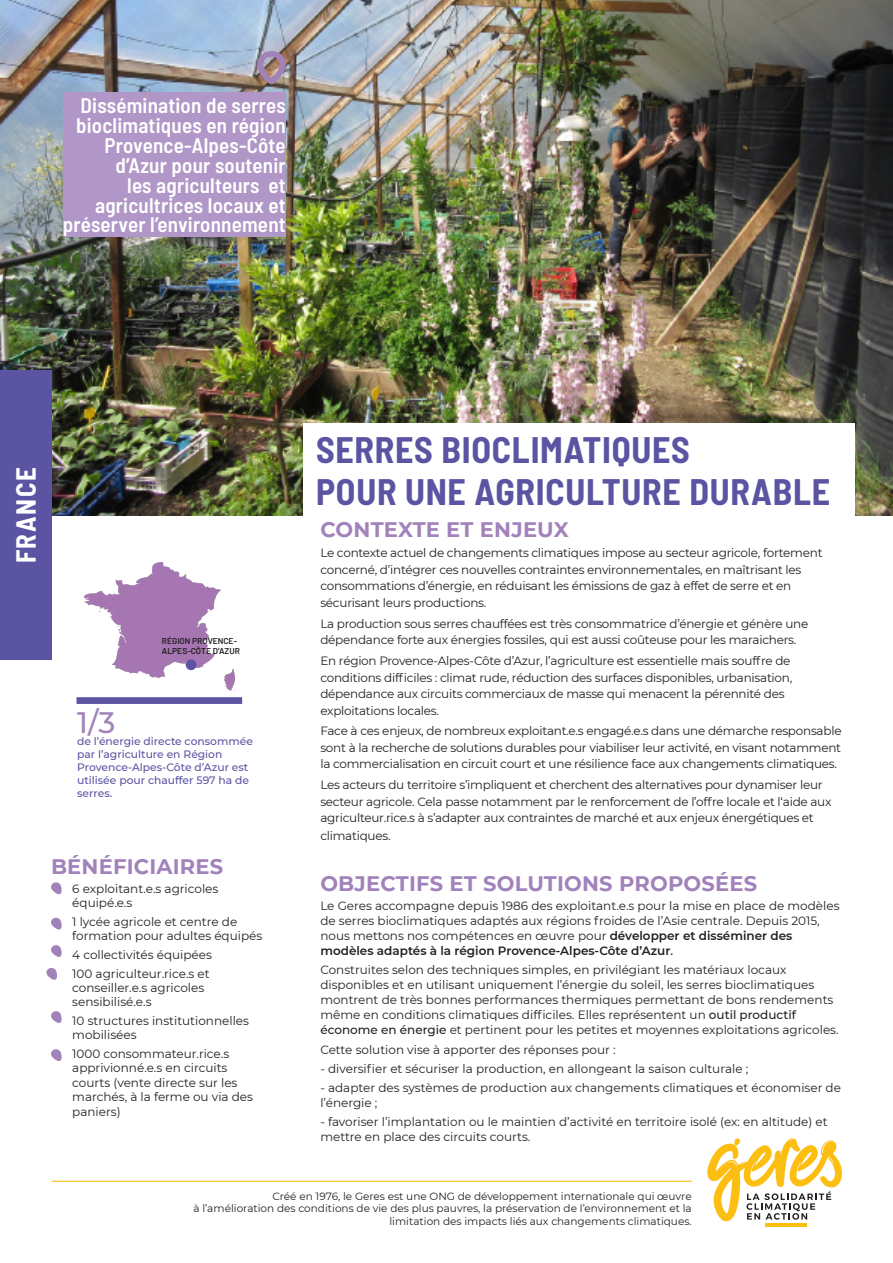
<style>
.page{position:relative;width:893px;height:1263px;background:#fff}
.page>*{position:absolute;margin:0;border:0;box-sizing:border-box;transform-origin:0 0}
.grand_titre{font:700 semi-condensed 36px/42px "Barlow";letter-spacing:.02em;color:#5b54a3}
.t1{font:500 29.55px "Montserrat";color:#a182bb}
.grand_titre-2{font:700 semi-condensed 27px "Barlow";letter-spacing:.06em;color:#fff}
.t2{font:600 semi-condensed 21px/19.8px "Barlow";letter-spacing:.01em;color:#fff;text-align:right}
.t3{font:700 21px "Montserrat";letter-spacing:.01em;color:#a182bb}
.t4{font:12px/16.5px "Montserrat";letter-spacing:-.01em;color:#231f20}
.surtitre{font:500 10.8px/12.9px "Montserrat";color:#5b54a3}
.t5{font:10.5px/12.6px "Montserrat";color:#231f20;text-align:right}
.t6{font:600 8.55px/10.2px "Barlow";color:#231f20}
.s1{font-weight:600}
.s2{font-weight:500}
</style>
<div class="page">
<img style="left:0;top:0;width:893px;height:515px">
<div style="left:303px;top:423px;width:552px;height:113px;background:#fff"></div>
<div style="left:63px;top:92px;width:223px;height:144px;background:#b097c7"></div>
<div style="left:77px;top:697px;width:165px;height:7px;background:#5b54a3"></div>
<svg style="left:257px;top:51px;width:29px;height:33px"></svg>
<hr style="left:52px;top:1181px;width:640px;height:1px;background:#fdbe12">
<hr style="left:765px;top:1223px;width:42px;height:3px;background:#fdbe12">
<svg style="left:707px;top:1138px;width:135px;height:84px"></svg>
<svg style="left:51px;top:945px;width:11px;height:12px"></svg>
<svg style="left:51px;top:1011px;width:11px;height:12px"></svg>
<svg style="left:51px;top:1049px;width:11px;height:12px"></svg>
<svg style="left:51px;top:917px;width:11px;height:13px"></svg>
<svg style="left:51px;top:882px;width:11px;height:13px"></svg>
<svg style="left:46px;top:968px;width:11px;height:12px"></svg>
<img style="left:84px;top:562px;width:150px;height:128px">
<div style="left:186px;top:659px;width:10px;height:11px;background:#5b54a3;border-radius:50%"></div>
<div style="left:0;top:371px;width:52px;height:289px;background:#5b54a3"></div>
<p class="t2" style="left:63px;top:95px;width:224px">Dissémination de serres bioclimatiques en région<br>Provence-Alpes-Côte d’Azur pour soutenir<br>les agriculteurs et agricultrices locaux et préserver l’environnement</p>
<p class="grand_titre-2" style="left:7px;top:563px;width:98px;rotate:-90deg">FRANCE</p>
<p class="t6" style="left:162px;top:635px;width:80px">RÉGION PROVENCE-<br>ALPES-CÔTE D’AZUR</p>
<p class="t1" style="left:77px;top:701px;width:40px">1/3</p>
<p class="surtitre" style="left:77px;top:735px;width:177px">de l’énergie directe consommée par l’agriculture en Région<br>Provence-Alpes-Côte d’Azur est utilisée pour chauffer 597 ha de serres.</p>
<p class="t3" style="left:51px;top:851px;width:174px">BÉNÉFICIAIRES</p>
<p class="t4" style="left:72px;top:881px;width:148px;line-height:14.4px">6 exploitant.e.s agricoles équipé.e.s</p>
<p class="t4" style="left:72px;top:914px;width:192px;line-height:14.4px">1 lycée agricole et centre de formation pour adultes équipés</p>
<p class="t4" style="left:72px;top:946px;width:141px">4 collectivités équipées</p>
<p class="t4" style="left:72px;top:965px;width:139px;line-height:14.4px">100 agriculteur.rice.s et conseiller.e.s agricoles sensibilisé.e.s</p>
<p class="t4" style="left:72px;top:1013px;width:178px;line-height:14.4px">10 structures institutionnelles mobilisées</p>
<p class="t4" style="left:72px;top:1046px;width:182px;line-height:14.4px">1000 consommateur.rice.s apprivionné.e.s en circuits courts (vente directe sur les marchés, à la ferme ou via des paniers)</p>
<p class="grand_titre" style="left:316px;top:427px;width:515px">SERRES BIOCLIMATIQUES<br>POUR UNE AGRICULTURE DURABLE</p>
<p class="t3" style="left:320px;top:514px;width:250px">CONTEXTE ET ENJEUX</p>
<p class="t4" style="left:320px;top:544px;width:504px">Le contexte actuel de changements climatiques impose au secteur agricole, fortement concerné, d’intégrer ces nouvelles contraintes environnementales, en maîtrisant les consommations d’énergie, en réduisant les émissions de gaz à effet de serre et en sécurisant leurs productions.</p>
<p class="t4" style="left:320px;top:615px;width:489px">La production sous serres chauffées est très consommatrice d’énergie et génère une dépendance forte aux énergies fossiles, qui est aussi coûteuse pour les maraichers.</p>
<p class="t4" style="left:320px;top:652px;width:473px">En région Provence-Alpes-Côte d’Azur, l’agriculture est essentielle mais souffre de conditions difficiles : climat rude, réduction des surfaces disponibles, urbanisation, dépendance aux circuits commerciaux de masse qui menacent la pérennité des exploitations locales.</p>
<p class="t4" style="left:320px;top:722px;width:523px;text-align:justify">Face à ces enjeux, de nombreux exploitant.e.s engagé.e.s dans une démarche responsable sont à la recherche de solutions durables pour viabiliser leur activité, en visant notamment la commercialisation en circuit court et une résilience face aux changements climatiques.</p>
<p class="t4" style="left:320px;top:776px;width:513px">Les acteurs du territoire s’impliquent et cherchent des alternatives pour dynamiser leur secteur agricole. Cela passe notamment par le renforcement de l’offre locale et l‘aide aux agriculteur.rice.s à s’adapter aux contraintes de marché et aux enjeux énergétiques et</p>
<p class="t4" style="left:320px;top:827px;width:72px">climatiques.</p>
<p class="t3" style="left:320px;top:868px;width:438px">OBJECTIFS ET SOLUTIONS PROPOSÉES</p>
<p class="t4" style="left:320px;top:898px;width:521px;line-height:15px">Le Geres accompagne depuis 1986 des exploitant.e.s pour la mise en place de modèles de serres bioclimatiques adaptés aux régions froides de l’Asie centrale. Depuis 2015, nous mettons nos compétences en œuvre pour <span class="s1">développer et disséminer des modèles adaptés à la région Provence-Alpes-Côte d’Azur</span><span class="s2">.</span></p>
<p class="t4" style="left:320px;top:962px;width:520px;line-height:15px">Construites selon des techniques simples, en privilégiant les matériaux locaux disponibles et en utilisant uniquement l’énergie du soleil, les serres bioclimatiques montrent de très bonnes performances thermiques permettant de bons rendements même en conditions climatiques difficiles. Elles représentent un <span class="s2">outil productif économe en énergie</span> et pertinent pour les petites et moyennes exploitations agricoles.</p>
<p class="t4" style="left:320px;top:1040px;width:297px">Cette solution vise à apporter des réponses pour :</p>
<p class="t4" style="left:320px;top:1060px;width:429px">- diversifier et sécuriser la production, en allongeant la saison culturale ;</p>
<p class="t4" style="left:320px;top:1080px;width:522px;line-height:15px">- adapter des systèmes de production aux changements climatiques et économiser de l’énergie ;</p>
<p class="t4" style="left:320px;top:1114px;width:509px;line-height:15px">- favoriser l’implantation ou le maintien d’activité en territoire isolé (ex: en altitude) et mettre en place des circuits courts.</p>
<p class="t5" style="left:193px;top:1189px;width:500px">Créé en 1976, le Geres est une ONG de développement internationale qui œuvre<br>à l’amélioration des conditions de vie des plus pauvres, la préservation de l’environnement et la limitation des impacts liés aux changements climatiques.</p>
</div>
